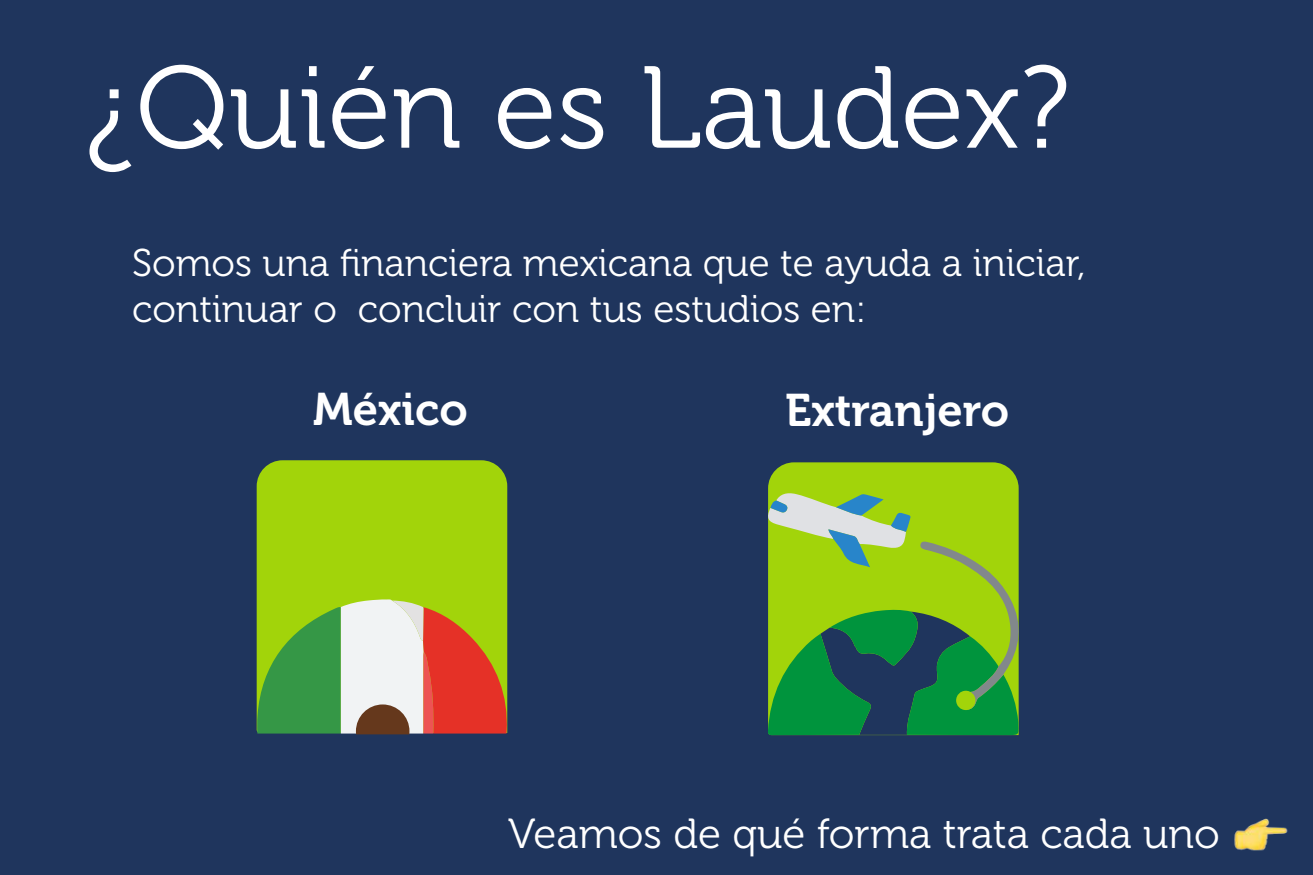
<style>
.page{position:relative;width:1313px;height:875px;background:#fff}
.page>*{position:absolute;margin:0;border:0;box-sizing:border-box;transform-origin:0 0}
.t1{font:116.02px "Museo 300";color:#fff}
.t2{font:45.5px "Museo 700";color:#fff}
.t3{font:42px "Museo 300";color:#fff}
.t4{font:38.5px/46.2px "Museo 300";color:#fff}
</style>
<div class="page">
<div style="left:0;top:0;width:1312px;height:875px;background:#1f355d"></div>
<svg style="left:768px;top:462px;width:250px;height:30px;background:#9bcc0e"></svg>
<svg style="left:768px;top:492px;width:251px;height:243px;background:#65aa37"></svg>
<div style="left:956px;top:691px;width:19px;height:19px;background:#a2d40a;border-radius:50%"></div>
<div style="left:257px;top:460px;width:250px;height:139px;background:#a2d40a"></div>
<svg style="left:257px;top:599px;width:251px;height:135px;background:#aba262"></svg>
<img style="left:1234px;top:818px;width:54px;height:33px">
<h1 class="t1" style="left:86px;top:45px;width:985px">¿Quién es Laudex?</h1>
<p class="t4" style="left:132px;top:240px;width:955px">Somos una financiera mexicana que te ayuda a iniciar, continuar o concluir con tus estudios en:</p>
<p class="t2" style="left:313px;top:384px;width:156px">México</p>
<p class="t2" style="left:785px;top:385px;width:225px">Extranjero</p>
<p class="t3" style="left:508px;top:811px;width:713px">Veamos de qué forma trata cada uno</p>
</div>
